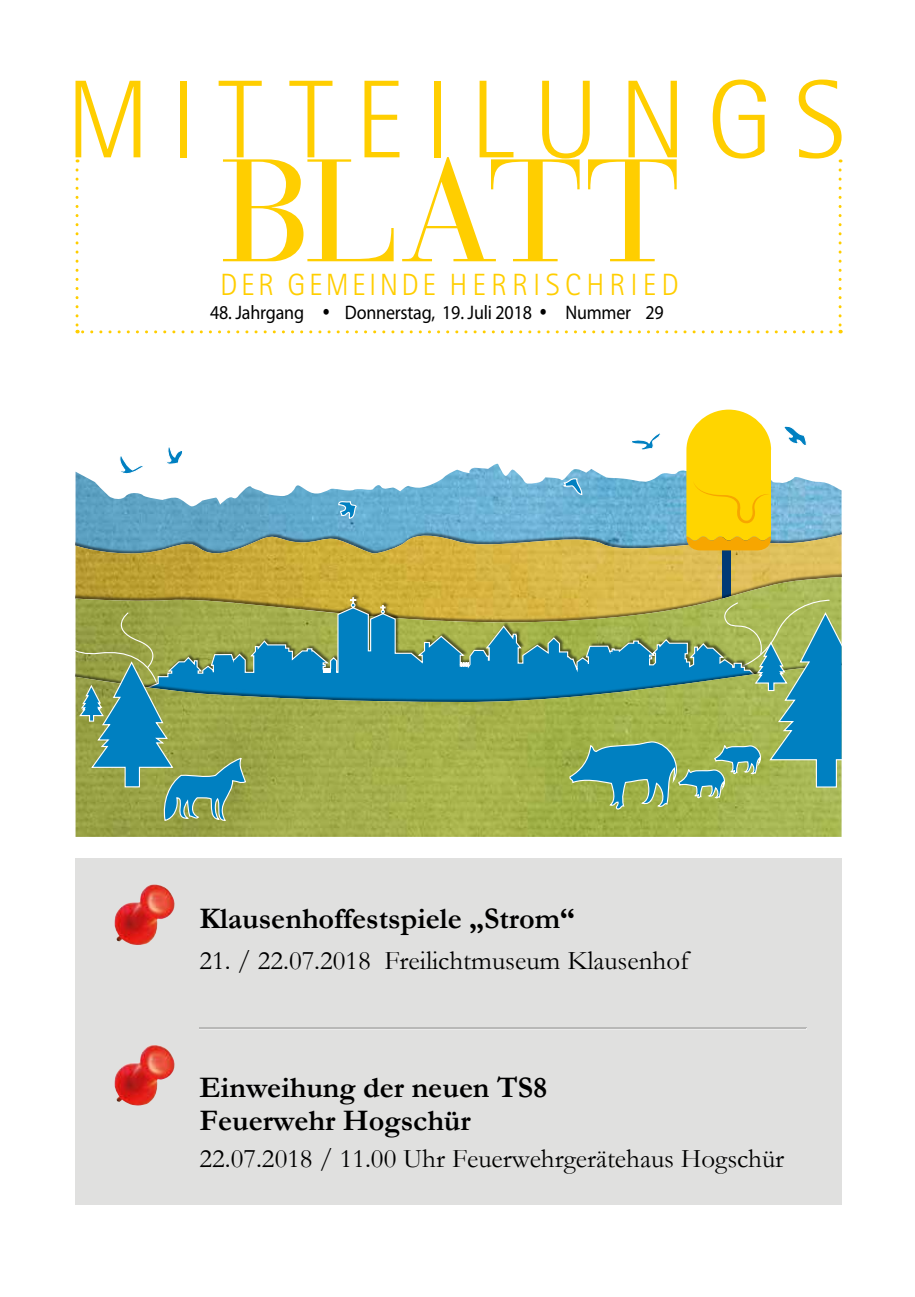
<style>
.page{position:relative;width:915px;height:1297px;background:#fff}
.page>*{position:absolute;margin:0;border:0;box-sizing:border-box;transform-origin:0 0}
.t1{font:144.75px "Bauer Bodoni";letter-spacing:-.02em;color:#ffce00}
.t2{font:300 111px "Rotis Semi Sans";letter-spacing:.18em;color:#ffce00}
.t3{font:300 30.75px "Rotis Sans Serif";letter-spacing:.16em;color:#ffce00}
.t4{font:700 30px/33.6px "Garamond";color:#000}
.t5{font:27px "Garamond";color:#000}
.t6{font:19.65px "Myriad Pro";letter-spacing:-.01em;color:#000;scale:.92 1}
</style>
<div class="page">
<svg style="left:838px;top:170px;width:3px;height:163px"></svg>
<svg style="left:75px;top:170px;width:755px;height:163px"></svg>
<div style="left:75px;top:858px;width:766px;height:358px;background:#e0e0df"></div>
<img style="left:75px;top:462px;width:766px;height:65px">
<div style="left:75px;top:527px;width:766px;height:115px;background:#000;opacity:.5"></div>
<img style="left:75px;top:531px;width:766px;height:41px">
<div style="left:722px;top:480px;width:8px;height:175px;background:#003a76"></div>
<div style="left:75px;top:572px;width:766px;height:181px;background:#000;opacity:.5"></div>
<img style="left:75px;top:577px;width:766px;height:22px">
<div style="left:141px;top:593px;width:621px;height:134px;background:#000;opacity:.5"></div>
<svg style="left:247px;top:597px;width:513px;height:64px;background:#85a16b"></svg>
<svg style="left:75px;top:702px;width:766px;height:135px;background:#a3af4b"></svg>
<img style="left:247px;top:665px;width:321px;height:37px">
<svg style="left:784px;top:426px;width:22px;height:19px"></svg>
<svg style="left:632px;top:433px;width:29px;height:17px"></svg>
<svg style="left:117px;top:456px;width:29px;height:23px"></svg>
<svg style="left:163px;top:447px;width:20px;height:19px"></svg>
<svg style="left:337px;top:500px;width:20px;height:19px"></svg>
<svg style="left:560px;top:477px;width:22px;height:19px"></svg>
<svg style="left:686px;top:410px;width:84px;height:141px;background:#fcd211"></svg>
<svg style="left:568px;top:599px;width:273px;height:211px;background:#76a677"></svg>
<svg style="left:75px;top:597px;width:172px;height:225px;background:#789d6a"></svg>
<hr style="left:199px;top:1027px;width:607px;height:3px;background:#b8b8b7">
<hr style="left:200px;top:1029px;width:605px;height:1px;background:#ebebeb">
<img style="left:114px;top:884px;width:61px;height:61px">
<img style="left:114px;top:1045px;width:61px;height:60px">
<div style="left:40px;top:1205px;width:822px;height:44px;background:#fff"></div>
<h2 class="t2" style="left:66px;top:56px;width:781px">MITTEILUNGS</h2>
<h1 class="t1" style="left:221px;top:125px;width:460px">BLATT</h1>
<p class="t3" style="left:220px;top:267px;width:460px">DER GEMEINDE HERRISCHRIED</p>
<p class="t6" style="left:210px;top:300px;width:494px">48. Jahrgang • Donnerstag, 19. Juli 2018 • Nummer 29</p>
<p class="t4" style="left:199px;top:902px;width:376px">Klausenhoffestspiele „Strom“</p>
<p class="t5" style="left:199px;top:942px;width:490px">21. / 22.07.2018 Freilichtmuseum Klausenhof</p>
<p class="t4" style="left:199px;top:1070px;width:349px">Einweihung der neuen TS8<br>Feuerwehr Hogschür</p>
<p class="t5" style="left:199px;top:1140px;width:586px">22.07.2018 / 11.00 Uhr Feuerwehrgerätehaus Hogschür</p>
</div>
